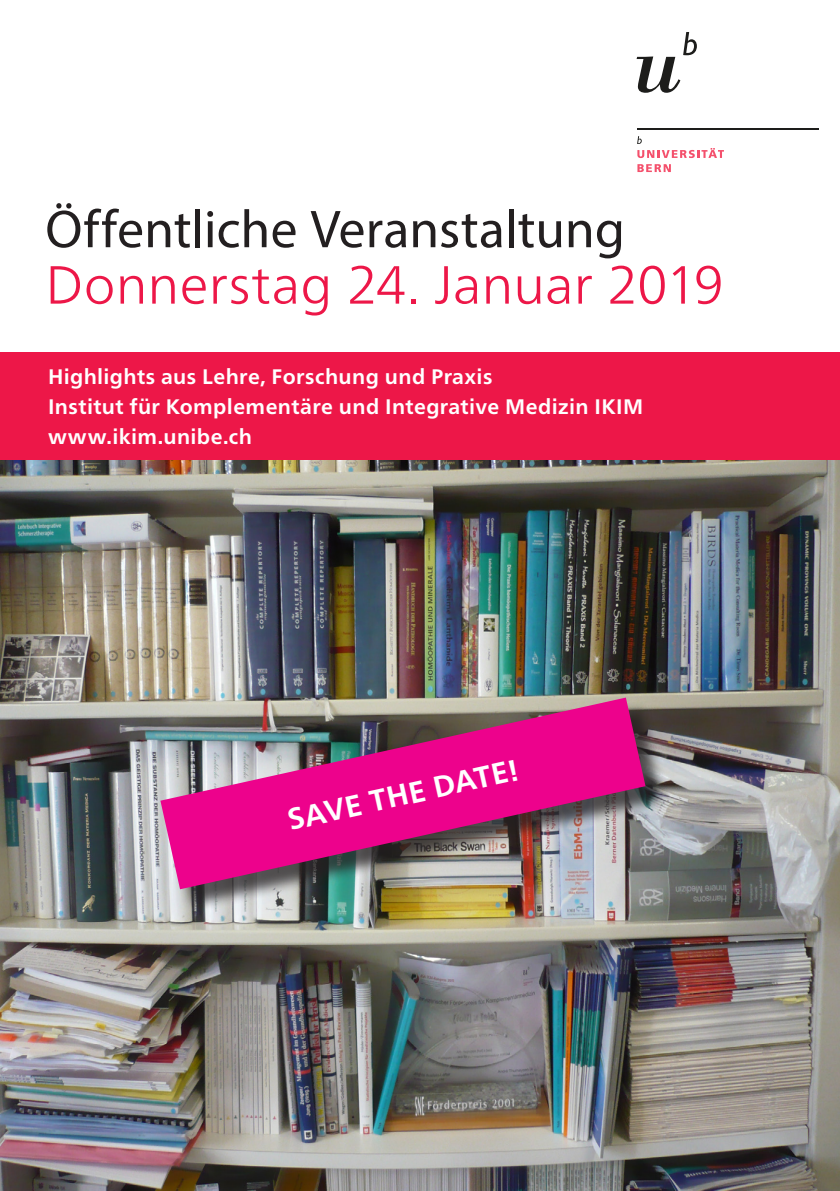
<style>
.page{position:relative;width:840px;height:1191px;background:#fff}
.page>*{position:absolute;margin:0;border:0;box-sizing:border-box;transform-origin:0 0}
.Headline_schwarz{font:53.6px "Myriad Pro";color:#231f20}
.Headline_Rot{font:300 53.6px "Frutiger Neue LT Pro";color:#ed1748}
.t1{font:700 30px "Frutiger Neue LT Pro";color:#fff}
.Text_in_rotem_Balken{font:700 21px "Frutiger Neue LT Pro";letter-spacing:.02em;color:#fff}
</style>
<div class="page">
<img style="left:0;top:460px;width:839px;height:731px">
<svg style="left:636px;top:32px;width:60px;height:61px"></svg>
<hr style="left:636px;top:128px;width:181px;height:2px;background:#1d1d1b">
<svg style="left:637px;top:136px;width:86px;height:22px"></svg>
<svg style="left:637px;top:164px;width:33px;height:8px"></svg>
<div style="left:0;top:352px;width:839px;height:108px;background:#ed1748"></div>
<div style="left:164px;top:701px;width:505px;height:212px;background:#231f20;opacity:.75"></div>
<img style="left:160px;top:697px;width:485px;height:192px">
<p class="Headline_schwarz" style="left:45px;top:196px;width:580px">Öffentliche Veranstaltung</p>
<p class="Headline_Rot" style="left:45px;top:252px;width:679px">Donnerstag 24. Januar 2019</p>
<p class="Text_in_rotem_Balken" style="left:48px;top:364px;width:446px">Highlights aus Lehre, Forschung und Praxis</p>
<p class="Text_in_rotem_Balken" style="left:48px;top:394px;width:596px">Institut für Komplementäre und Integrative Medizin IKIM</p>
<p class="Text_in_rotem_Balken" style="left:48px;top:424px;width:205px">www.ikim.unibe.ch</p>
<p class="t1" style="left:284px;top:803px;width:237px;rotate:-13deg">SAVE THE DATE!</p>
</div>
